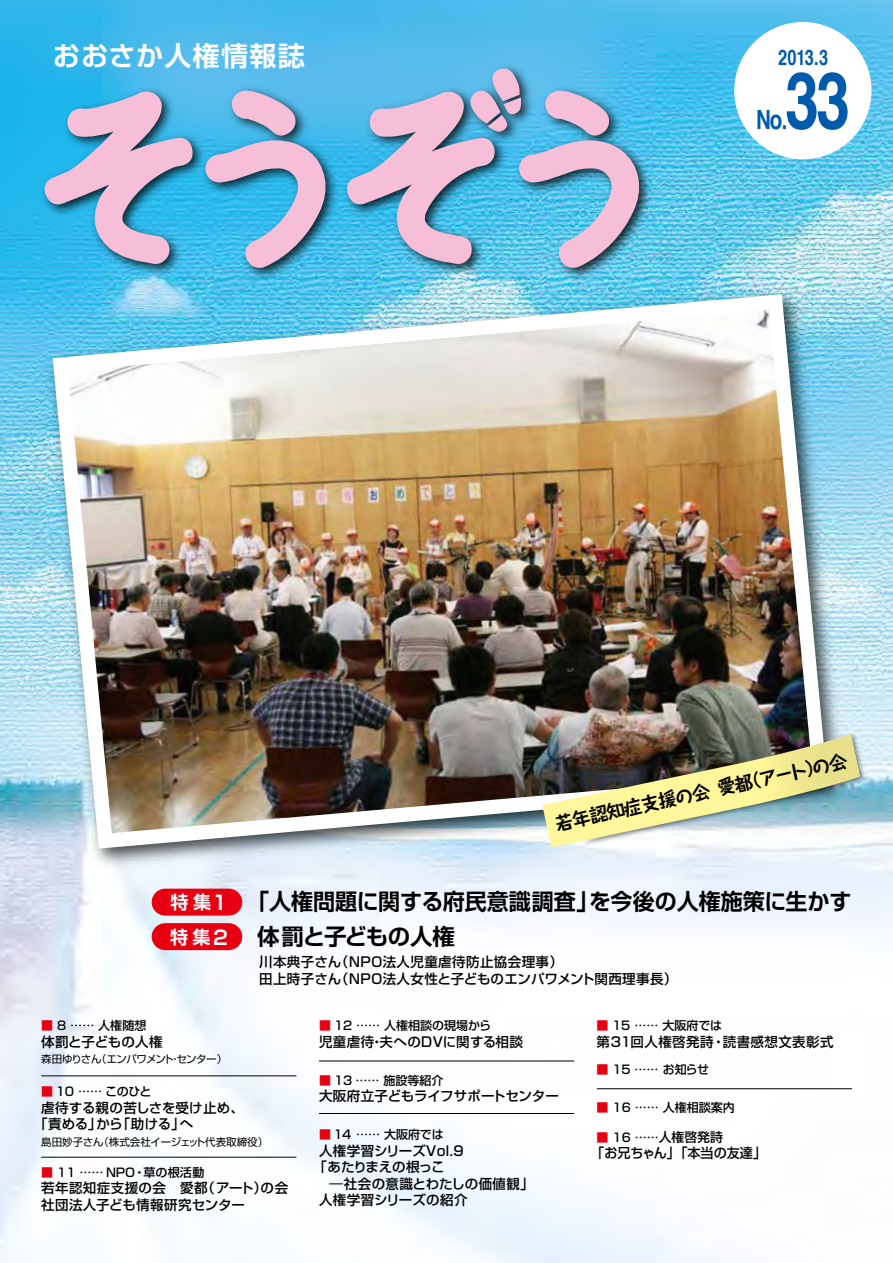
<style>
.page{position:relative;width:893px;height:1263px;background:#fff}
.page>*{position:absolute;margin:0;border:0;box-sizing:border-box;transform-origin:0 0}
.t1{font:700 79.05px "Helvetica";color:#005bac;scale:.77 1}
.t2{font:700 27px "Shin Go Pro De";letter-spacing:.05em;color:#fff}
.t3{font:700 26.55px "Helvetica";color:#005bac;scale:.77 1}
.t4{font:700 22.5px "Shin Go Pro De";color:#000}
.t5{font:700 22.5px "Shin Go Pro De";letter-spacing:-.035em;color:#000}
.t6{font:700 21.3px "Helvetica";color:#005bac;scale:.77 1}
.t7{font:700 18.45px "Taka Hand Std";color:#000}
.t8{font:700 18px "Shin Go Pro De";color:#fff}
.t9{font:500 13.5px/16.5px "Shin Go Pro";letter-spacing:.03em;color:#000}
.t10{font:500 13.5px/16.5px "Shin Go Pro";letter-spacing:.01em;color:#000}
.t11{font:500 13.5px/16.5px "Shin Go Pro";letter-spacing:-.045em;color:#000}
.t12{font:500 13.5px "Shin Go Pro";letter-spacing:-.015em;color:#000}
.t13{font:500 12.75px "Shin Go Pro";color:#000}
.t14{font:500 12px "Shin Go Pro";color:#000}
.t15{font:10.5px "Shin Go Pro";color:#000}
.t16{font:10.5px "Shin Go Pro";letter-spacing:-.06em;color:#000}
.s1{font-size:18px;color:#fff}
.s2{font-size:19.5px;color:#fff}
.s3{font-size:19.5px}
.s4{color:#e60012}
.s5{font-size:12px;color:#e60012}
.s6{font-size:12px}
</style>
<div class="page">
<img style="left:0;top:0;width:893px;height:1263px">
<img style="left:40px;top:282px;width:813px;height:592px">
<img style="left:53px;top:294px;width:775px;height:555px">
<img style="left:68px;top:310px;width:744px;height:523px">
<div style="left:165px;top:923px;width:64px;height:27px;background:#e60012"></div>
<hr style="left:41px;top:1157px;width:255px;height:1px;background:#000">
<hr style="left:41px;top:1075px;width:255px;height:1px;background:#000">
<hr style="left:597px;top:1088px;width:255px;height:1px;background:#000">
<hr style="left:319px;top:1113px;width:255px;height:1px;background:#000">
<hr style="left:319px;top:1060px;width:255px;height:1px;background:#000">
<img style="left:580px;top:730px;width:289px;height:118px">
<img style="left:542px;top:734px;width:318px;height:113px">
<img style="left:36px;top:60px;width:620px;height:225px">
<svg style="left:42px;top:89px;width:154px;height:182px;background:#7cb2d7"></svg>
<svg style="left:206px;top:87px;width:119px;height:187px;background:#7cb2d8"></svg>
<img style="left:345px;top:66px;width:293px;height:208px">
<div style="left:734px;top:22px;width:137px;height:137px;background:#fff;border-radius:50%"></div>
<div style="left:165px;top:889px;width:64px;height:27px;background:#e60012"></div>
<h2 class="t2" style="left:53px;top:33px;width:254px">おおさか人権情報誌</h2>
<h3 class="t6" style="left:778px;top:40px;width:67px">2013.3</h3>
<h1 class="t1" style="left:785px;top:37px;width:86px">33</h1>
<h3 class="t3" style="left:756px;top:98px;width:42px">No.</h3>
<h3 class="t7" style="left:553px;top:810px;width:300px;rotate:-12deg">若年認知症支援の会 愛都（アート）の会</h3>
<h3 class="t4" style="left:171px;top:883px;width:682px"><span class="s1">特集</span><span class="s2">1</span> 「人権問題に関する府民意識調査」を今後の人権施策に生かす</h3>
<h3 class="t8" style="left:170px;top:922px;width:59px">特集<span class="s3">2</span></h3>
<h3 class="t5" style="left:257px;top:918px;width:199px">体罰と子どもの人権</h3>
<p class="t9" style="left:259px;top:952px;width:420px">川本典子さん（ＮＰＯ法人児童虐待防止協会理事）<br>田上時子さん（ＮＰＯ法人女性と子どものエンパワメント関西理事長）</p>
<p class="t14" style="left:41px;top:1016px;width:107px"><span class="s4">■</span> 8 …… 人権随想</p>
<p class="t10" style="left:41px;top:1031px;width:123px">体罰と子どもの人権</p>
<p class="t16" style="left:41px;top:1050px;width:188px">森田ゆりさん（エンパワメント・センター）</p>
<p class="t14" style="left:41px;top:1082px;width:112px"><span class="s4">■</span>１０ …… このひと</p>
<p class="t10" style="left:34px;top:1097px;width:211px;text-indent:7px">虐待する親の苦しさを受け止め、「責める」から「助ける」へ</p>
<p class="t15" style="left:41px;top:1133px;width:228px">島田妙子さん（株式会社イージェット代表取締役）</p>
<p class="t14" style="left:41px;top:1162px;width:165px"><span class="s4">■</span> 11 ……ＮＰＯ・草の根活動</p>
<p class="t9" style="left:41px;top:1178px;width:249px">若年認知症支援の会　愛都（アート）の会社団法人子ども情報研究センター</p>
<p class="t14" style="left:319px;top:1016px;width:174px"><span class="s4">■</span> 12 …… 人権相談の現場から</p>
<p class="t9" style="left:319px;top:1031px;width:205px">児童虐待・夫へのDVに関する相談</p>
<p class="t14" style="left:319px;top:1070px;width:126px"><span class="s4">■</span> 13 …… 施設等紹介</p>
<p class="t12" style="left:319px;top:1085px;width:241px">大阪府立子どもライフサポートセンター</p>
<p class="t14" style="left:319px;top:1125px;width:126px"><span class="s4">■</span>１４ …… 大阪府では</p>
<p class="t11" style="left:314px;top:1141px;width:153px;text-indent:5px">人権学習シリーズＶｏｌ．９「あたりまえの根っこ</p>
<p class="t9" style="left:319px;top:1174px;width:216px;text-indent:10px">―社会の意識とわたしの価値観」人権学習シリーズの紹介</p>
<p class="t14" style="left:596px;top:1016px;width:127px"><span class="s4">■</span> １5 …… 大阪府では</p>
<p class="t9" style="left:596px;top:1031px;width:239px">第３１回人権啓発詩・読書感想文表彰式</p>
<p class="t14" style="left:596px;top:1059px;width:114px"><span class="s4">■</span> 15 …… お知らせ</p>
<p class="t14" style="left:597px;top:1098px;width:140px"><span class="s4">■</span> 16 …… 人権相談案内</p>
<p class="t13" style="left:597px;top:1126px;width:128px"><span class="s5">■</span> <span class="s6">16 ……</span>人権啓発詩</p>
<p class="t10" style="left:591px;top:1143px;width:176px">「お兄ちゃん」「本当の友達」</p>
</div>
